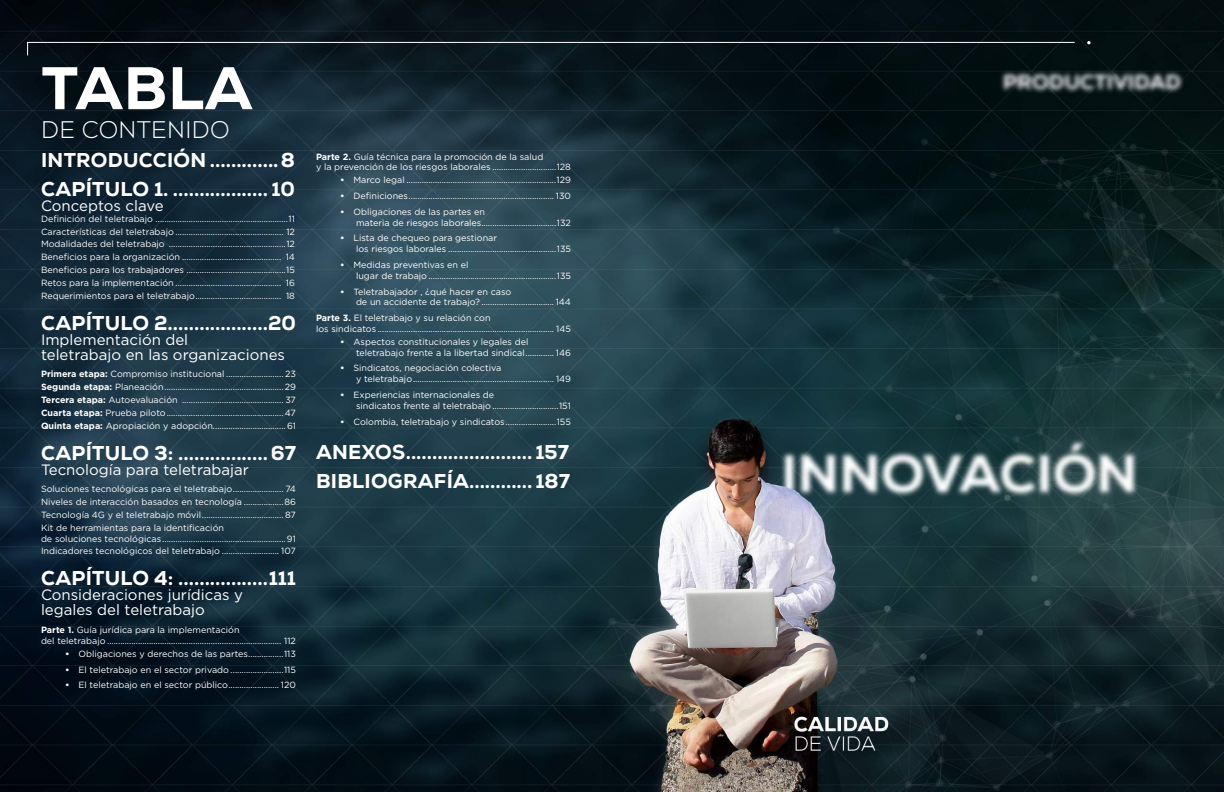
<style>
.page{position:relative;width:1224px;height:792px;background:#fff}
.page>*{position:absolute;margin:0;border:0;box-sizing:border-box;transform-origin:0 0}
.t1{font:800 60px "Nexa";letter-spacing:.015em;color:#fff}
.t2{font:300 24px "Nexa";letter-spacing:.015em;color:#fff}
.t3{font:800 20px/29px "Nexa";letter-spacing:.015em;color:#fff}
.t4{font:15px/15px "Gotham";color:#fff}
.t5{font:9px/12.8px "Gotham";color:#fff}
.s1{font-weight:700}
</style>
<div class="page">
<img style="left:0;top:0;width:1224px;height:792px">
<svg style="left:27px;top:41px;width:1049px;height:15px;background:#162127"></svg>
<svg style="left:1087px;top:41px;width:4px;height:3px"></svg>
<h1 class="t1" style="left:41px;top:50px;width:212px">TABLA</h1>
<h2 class="t2" style="left:41px;top:116px;width:190px">DE CONTENIDO</h2>
<h3 class="t3" style="left:41px;top:146px;width:255px">INTRODUCCIÓN .............8<br>CAPÍTULO 1. .................. 10</h3>
<h3 class="t4" style="left:41px;top:198px;width:124px">Conceptos clave</h3>
<p class="t5" style="left:41px;top:212px;width:256px;text-align:justify">Definición del teletrabajo ............................................................11<br>Características del teletrabajo ................................................. 12<br>Modalidades del teletrabajo .....................................................12<br>Beneficios para la organización ............................................. 14<br>Beneficios para los trabajadores .............................................15<br>Retos para la implementación ................................................ 16<br>Requerimientos para el teletrabajo....................................... 18</p>
<h3 class="t3" style="left:41px;top:308px;width:256px">CAPÍTULO 2...................20</h3>
<h3 class="t4" style="left:41px;top:331px;width:246px">Implementación del<br>teletrabajo en las organizaciones</h3>
<p class="t5" style="left:41px;top:368px;width:257px;text-align:justify"><span class="s1">Primera etapa:</span> Compromiso institucional .......................... 23<br><span class="s1">Segunda etapa:</span> Planeación......................................................29<br><span class="s1">Tercera etapa:</span> Autoevaluación .............................................. 37<br><span class="s1">Cuarta etapa:</span> Prueba piloto.....................................................47<br><span class="s1">Quinta etapa:</span> Apropiación y adopción.................................61</p>
<h3 class="t3" style="left:41px;top:438px;width:256px">CAPÍTULO 3: .................67</h3>
<h3 class="t4" style="left:41px;top:461px;width:209px">Tecnología para teletrabajar</h3>
<p class="t5" style="left:41px;top:483px;width:256px;text-align:justify">Soluciones tecnológicas para el teletrabajo....................... 74<br>Niveles de interacción basados en tecnología ..................86<br>Tecnología 4G y el teletrabajo móvil..................................... 87<br>Kit de herramientas para la identificación</p>
<p class="t5" style="left:41px;top:532px;width:256px">de soluciones tecnológicas........................................................91<br>Indicadores tecnológicos del teletrabajo .......................... 107</p>
<h3 class="t3" style="left:41px;top:564px;width:256px">CAPÍTULO 4: .................111</h3>
<h3 class="t4" style="left:41px;top:587px;width:203px">Consideraciones jurídicas y legales del teletrabajo</h3>
<p class="t5" style="left:41px;top:624px;width:256px;line-height:10.8px"><span class="s1">Parte 1.</span> Guía jurídica para la implementación<br>del teletrabajo ............................................................................... 112</p>
<p class="t5" style="left:65px;top:647px;width:232px"><span class="s1">•</span> Obligaciones y derechos de las partes................113</p>
<p class="t5" style="left:65px;top:663px;width:232px"><span class="s1">•</span> El teletrabajo en el sector privado ........................115</p>
<p class="t5" style="left:65px;top:679px;width:232px"><span class="s1">•</span> El teletrabajo en el sector público....................... 120</p>
<p class="t5" style="left:316px;top:151px;width:256px;line-height:10.8px"><span class="s1">Parte 2.</span> Guía técnica para la promoción de la salud<br>y la prevención de los riesgos laborales .............................128</p>
<p class="t5" style="left:340px;top:173px;width:232px"><span class="s1">•</span> Marco legal ....................................................................129</p>
<p class="t5" style="left:340px;top:189px;width:232px"><span class="s1">•</span> Definiciones.................................................................. 130</p>
<p class="t5" style="left:356px;top:206px;width:216px;line-height:10.8px;text-indent:-16px"><span class="s1">•</span> Obligaciones de las partes en<br>materia de riesgos laborales..................................132</p>
<p class="t5" style="left:356px;top:233px;width:216px;line-height:10.8px;text-indent:-16px"><span class="s1">•</span> Lista de chequeo para gestionar<br>los riesgos laborales .................................................135</p>
<p class="t5" style="left:356px;top:259px;width:216px;line-height:10.8px;text-indent:-16px"><span class="s1">•</span> Medidas preventivas en el<br>lugar de trabajo..........................................................135</p>
<p class="t5" style="left:356px;top:286px;width:216px;line-height:10.8px;text-indent:-16px"><span class="s1">•</span> Teletrabajador , ¿qué hacer en caso<br>de un accidente de trabajo? ................................. 144</p>
<p class="t5" style="left:316px;top:312px;width:256px;line-height:10.8px"><span class="s1">Parte 3.</span> El teletrabajo y su relación con<br>los sindicatos ................................................................................ 145</p>
<p class="t5" style="left:356px;top:336px;width:216px;line-height:10.8px;text-indent:-16px"><span class="s1">•</span> Aspectos constitucionales y legales del teletrabajo frente a la libertad sindical............. 146</p>
<p class="t5" style="left:356px;top:363px;width:216px;line-height:10.8px;text-indent:-16px"><span class="s1">•</span> Sindicatos, negociación colectiva<br>y teletrabajo................................................................ 149</p>
<p class="t5" style="left:356px;top:389px;width:216px;line-height:10.8px;text-indent:-16px"><span class="s1">•</span> Experiencias internacionales de<br>sindicatos frente al teletrabajo..............................151</p>
<p class="t5" style="left:340px;top:415px;width:232px"><span class="s1">•</span> Colombia, teletrabajo y sindicatos.......................155</p>
<h3 class="t3" style="left:316px;top:437px;width:255px">ANEXOS........................ 157<br>BIBLIOGRAFÍA............ 187</h3>
</div>
